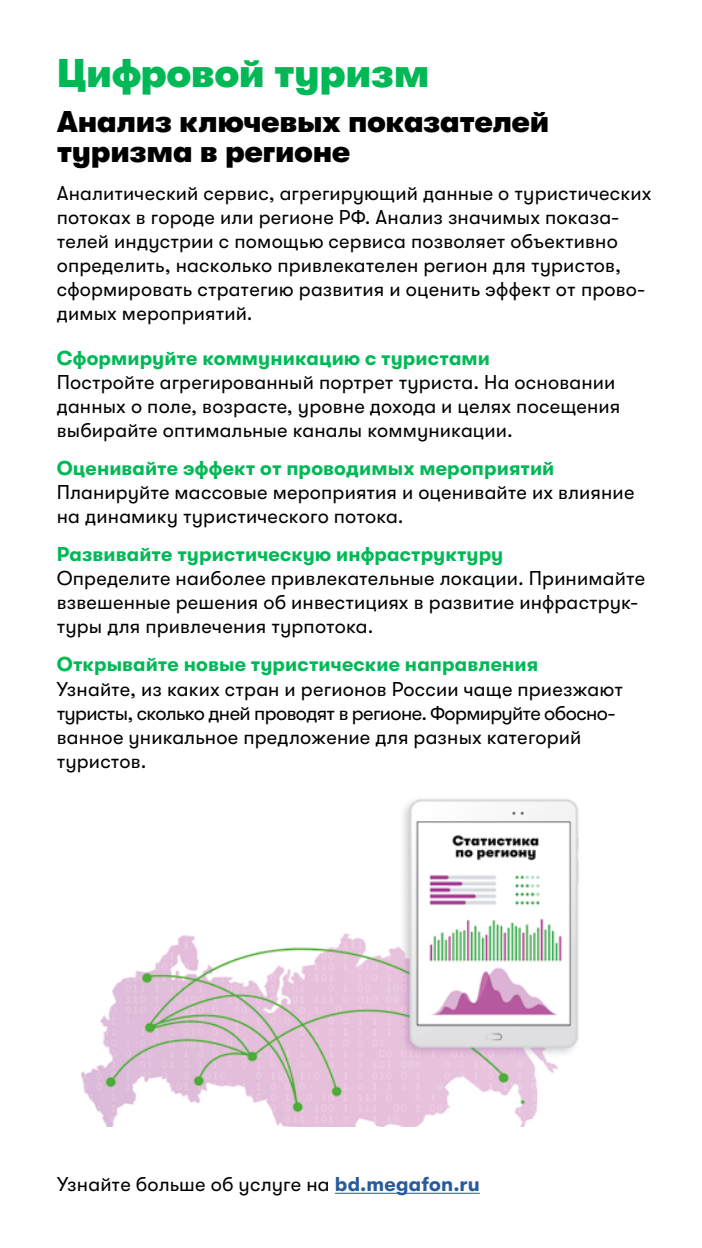
<style>
.page{position:relative;width:702px;height:1248px;background:#fff}
.page>*{position:absolute;margin:0;border:0;box-sizing:border-box;transform-origin:0 0}
.t1{font:900 40px "GT Walsheim Pro";letter-spacing:-.005em;color:#00b956}
.t2{font:900 30px/30px "GT Walsheim Pro";letter-spacing:-.005em;color:#000}
.t3{font:20px/24px "GT Walsheim Pro";letter-spacing:.005em;color:#000}
.t4{font:700 20px "GT Walsheim Pro";letter-spacing:.005em;color:#00b956}
.s1{font-weight:700;color:#275b9b}
</style>
<div class="page">
<img style="left:81px;top:799px;width:498px;height:326px">
<hr style="left:335px;top:1192px;width:145px;height:1px;background:#275b9b">
<h1 class="t1" style="left:57px;top:51px;width:374px">Цифровой туризм</h1>
<h2 class="t2" style="left:57px;top:106px;width:494px">Анализ ключевых показателей туризма в регионе</h2>
<p class="t3" style="left:57px;top:181px;width:596px">Аналитический сервис, агрегирующий данные о туристических потоках в городе или регионе РФ. Анализ значимых показа&shy;телей индустрии с помощью сервиса позволяет объективно определить, насколько привлекателен регион для туристов, сформировать стратегию развития и оценить эффект от прово&shy;димых мероприятий.</p>
<p class="t4" style="left:57px;top:346px;width:435px">Сформируйте коммуникацию с туристами</p>
<p class="t3" style="left:57px;top:370px;width:565px">Постройте агрегированный портрет туриста. На основании данных о поле, возрасте, уровне дохода и целях посещения выбирайте оптимальные каналы коммуникации.</p>
<p class="t4" style="left:57px;top:457px;width:499px">Оценивайте эффект от проводимых мероприятий</p>
<p class="t3" style="left:57px;top:480px;width:579px">Планируйте массовые мероприятия и оценивайте их влияние на динамику туристического потока.</p>
<p class="t4" style="left:57px;top:543px;width:448px">Развивайте туристическую инфраструктуру</p>
<p class="t3" style="left:57px;top:566px;width:590px">Определите наиболее привлекательные локации. Принимайте взвешенные решения об инвестициях в развитие инфраструк&shy;туры для привлечения турпотока.</p>
<p class="t4" style="left:57px;top:653px;width:483px">Открывайте новые туристические направления</p>
<p class="t3" style="left:57px;top:676px;width:567px">Узнайте, из каких стран и регионов России чаще приезжают туристы, сколько дней проводят в регионе. Формируйте обосно&shy;ванное уникальное предложение для разных категорий туристов.</p>
<p class="t3" style="left:57px;top:1172px;width:424px">Узнайте больше об услуге на <span class="s1">bd.megafon.ru</span></p>
</div>
